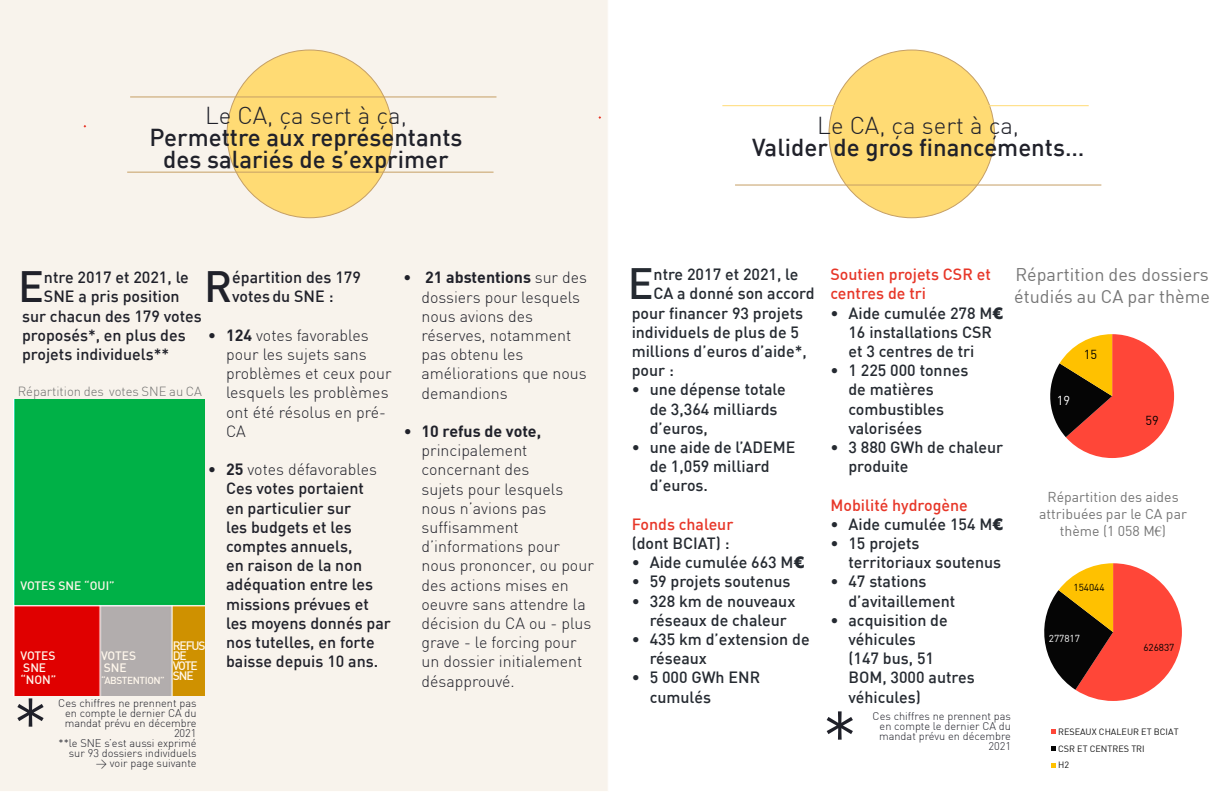
<style>
.page{position:relative;width:1224px;height:792px;background:#fff}
.page>*{position:absolute;margin:0;border:0;box-sizing:border-box;transform-origin:0 0}
.Corps_de_texte___Let{font:300 81.2px "DIN";color:#20212a}
.Corps_de_texte{font:500 43px "DIN";color:#20212a}
.Corps_de_texte-2{font:500 43px "DIN";color:#252a31}
.Citation_-_Gras{font:500 24px "DIN";color:#20212a}
.Citation_-_Gras-2{font:300 24px "DIN";color:#20212a}
.t1{font:18px/21.7px "DIN";color:#767676}
.Corps_de_texte-3{font:500 16px/19.2px "DIN";color:#252a31}
.Corps_de_texte-4{font:300 16px/19.2px "DIN";color:#20212a}
.Corps_de_texte-5{font:500 16px/19.2px "DIN";color:#20212a}
.Corps_de_texte-6{font:500 16px/19.2px "DIN";color:#e73628}
.t2{font:14px/17px "DIN";color:#767676;text-align:center}
.Corps_de_texte___Let-2{font:300 13px "DIN";color:#70706f}
.t3{font:12.8px "DIN";color:#000}
.t4{font:12.8px "DIN";color:#fff}
.Corps_de_texte___Let-3{font:500 12px "DIN";letter-spacing:-.005em;color:#fff7ec}
.t5{font:11.5px "DIN";color:#131313}
.Corps_de_texte___Let-4{font:300 11px/10px "DIN";color:#20212a;text-align:right}
.t6{font:10px "DIN";letter-spacing:-.005em;color:#000}
.Corps_de_texte___Let-5{font:500 10px "DIN";letter-spacing:-.04em;color:#fff7ec}
.t7{font:10px "DIN";letter-spacing:-.005em;color:#fff}
.t8{font:9px/16.8px "DIN";color:#131313}
.s1{font-weight:700}
.s2{font-weight:300}
.s3{color:#252a31}
.s4{font-family:"Arial";font-weight:900}
.s5{font-family:"Times New Roman"}
</style>
<div class="page">
<div style="left:0;top:0;width:608px;height:791px;background:#f8f3ec"></div>
<div style="left:227px;top:50px;width:165px;height:168px;background:#ffdb74;border-radius:50%"></div>
<div style="left:829px;top:50px;width:165px;height:168px;background:#ffdb74;border-radius:50%"></div>
<hr style="left:127px;top:172px;width:367px;height:1px;background:#c59f65">
<hr style="left:735px;top:185px;width:366px;height:1px;background:#c59f65">
<hr style="left:130px;top:97px;width:366px;height:1px;background:#c59f65">
<hr style="left:722px;top:106px;width:367px;height:1px;background:#ffdb74">
<img style="left:14px;top:399px;width:190px;height:297px">
<svg style="left:1050px;top:334px;width:125px;height:124px"></svg>
<svg style="left:1044px;top:563px;width:138px;height:205px"></svg>
<p class="Citation_-_Gras-2" style="left:205px;top:100px;width:203px">Le CA, ça sert à ça,</p>
<p class="Citation_-_Gras" style="left:149px;top:122px;width:315px">Permettre aux représentants</p>
<p class="Citation_-_Gras" style="left:163px;top:144px;width:287px">des salariés de s’exprimer</p>
<p class="Citation_-_Gras-2" style="left:817px;top:111px;width:203px">Le CA, ça sert à ça,</p>
<p class="Citation_-_Gras" style="left:752px;top:132px;width:334px">Valider de gros financements…</p>
<p class="Corps_de_texte" style="left:204px;top:259px;width:30px">R</p>
<p class="Corps_de_texte-5" style="left:232px;top:267px;width:130px">épartition des 179 votes du SNE :</p>
<p class="Corps_de_texte-4" style="left:226px;top:325px;width:167px;text-indent:-18px"><span class="s1">• 124</span> votes favorables pour les sujets sans problèmes et ceux pour lesquels les problèmes ont été résolus en pré-<br>CA</p>
<p class="Corps_de_texte-5" style="left:226px;top:459px;width:166px;text-indent:-18px"><span class="s1">• 25</span> <span class="s2">votes défavorables<br></span>Ces votes portaient<br>en particulier sur<br>les budgets et les comptes annuels,<br>en raison de la non adéquation entre les missions prévues et les moyens donnés par nos tutelles, en forte baisse depuis 10 ans.</p>
<p class="Corps_de_texte" style="left:18px;top:259px;width:27px">E</p>
<p class="Corps_de_texte-5" style="left:44px;top:267px;width:146px">ntre 2017 et 2021, le</p>
<p class="Corps_de_texte-5" style="left:44px;top:287px;width:137px">SNE a pris position</p>
<p class="Corps_de_texte-5" style="left:22px;top:306px;width:181px">sur chacun des 179 votes</p>
<p class="Corps_de_texte-5" style="left:22px;top:325px;width:165px">proposés*, en plus des</p>
<p class="Corps_de_texte-5" style="left:22px;top:344px;width:149px">projets individuels**</p>
<p class="Corps_de_texte___Let-2" style="left:18px;top:383px;width:186px">Répartition des votes SNE au CA</p>
<p class="Corps_de_texte___Let-3" style="left:20px;top:578px;width:96px">VOTES SNE “OUI”</p>
<p class="Corps_de_texte___Let-3" style="left:173px;top:638px;width:34px">REFUS</p>
<p class="Corps_de_texte___Let-3" style="left:173px;top:648px;width:16px">DE</p>
<p class="Corps_de_texte___Let-3" style="left:173px;top:658px;width:26px">VOTE</p>
<p class="Corps_de_texte___Let-3" style="left:173px;top:668px;width:22px">SNE</p>
<p class="Corps_de_texte___Let-3" style="left:20px;top:648px;width:37px">VOTES</p>
<p class="Corps_de_texte___Let-3" style="left:23px;top:660px;width:24px">SNE</p>
<p class="Corps_de_texte___Let-3" style="left:20px;top:672px;width:38px">“NON”</p>
<p class="Corps_de_texte___Let-3" style="left:101px;top:648px;width:37px">VOTES</p>
<p class="Corps_de_texte___Let-3" style="left:104px;top:660px;width:24px">SNE</p>
<p class="Corps_de_texte___Let-5" style="left:101px;top:674px;width:65px">“ABSTENTION”</p>
<p class="Corps_de_texte___Let" style="left:12px;top:678px;width:39px">*</p>
<p class="Corps_de_texte___Let-4" style="left:58px;top:698px;width:140px">Ces chiffres ne prennent pas en compte le dernier CA du mandat prévu en décembre<br>2021<br>**le SNE s’est aussi exprimé sur 93 dossiers individuels &gt; voir page suivante</p>
<p class="Corps_de_texte-4" style="left:422px;top:268px;width:167px;text-indent:-18px"><span class="s1">• 21 abstentions</span> sur des dossiers pour lesquels nous avions des réserves, notamment pas obtenu les améliorations que nous demandions</p>
<p class="Corps_de_texte-4" style="left:422px;top:422px;width:174px;text-indent:-18px">• <span class="s1">10 refus de vote, </span>principalement concernant des<br>sujets pour lesquels nous n’avions pas suffisamment d’informations pour nous prononcer, ou pour des actions mises en oeuvre sans attendre la décision du CA ou - plus grave - le forcing pour un dossier initialement désapprouvé.</p>
<p class="Corps_de_texte-2" style="left:628px;top:256px;width:27px">E</p>
<p class="Corps_de_texte-3" style="left:654px;top:264px;width:146px">ntre 2017 et 2021, le</p>
<p class="Corps_de_texte-3" style="left:654px;top:284px;width:163px">CA a donné son accord</p>
<p class="Corps_de_texte-3" style="left:632px;top:303px;width:173px">pour financer 93 projets</p>
<p class="Corps_de_texte-3" style="left:632px;top:322px;width:169px">individuels de plus de 5</p>
<p class="Corps_de_texte-3" style="left:632px;top:341px;width:177px">millions d’euros d’aide*,</p>
<p class="Corps_de_texte-3" style="left:632px;top:360px;width:44px">pour :</p>
<p class="Corps_de_texte-3" style="left:650px;top:380px;width:138px;text-indent:-18px">• une dépense totale de 3,364 milliards d’euros,</p>
<p class="Corps_de_texte-3" style="left:650px;top:437px;width:147px;text-indent:-18px">• une aide de l’ADEME de 1,059 milliard d’euros.</p>
<p class="Corps_de_texte-6" style="left:632px;top:514px;width:103px">Fonds chaleur <span class="s3">(dont BCIAT) :</span></p>
<p class="Corps_de_texte-3" style="left:632px;top:552px;width:174px">• Aide cumulée 663 M<span class="s4">€</span></p>
<p class="Corps_de_texte-3" style="left:632px;top:572px;width:160px">• 59 projets soutenus</p>
<p class="Corps_de_texte-3" style="left:632px;top:591px;width:165px;text-align:center">• 328 km de nouveaux réseaux de chaleur</p>
<p class="Corps_de_texte-3" style="left:650px;top:629px;width:162px;text-indent:-18px">• 435 km d’extension de réseaux</p>
<p class="Corps_de_texte-3" style="left:650px;top:668px;width:112px;text-indent:-18px">• 5 000 GWh ENR cumulés</p>
<p class="Corps_de_texte-6" style="left:830px;top:264px;width:162px">Soutien projets CSR et centres de tri</p>
<p class="Corps_de_texte-3" style="left:848px;top:303px;width:156px;text-indent:-18px">• Aide cumulée 278 M<span class="s4">€<br></span>16 installations CSR et 3 centres de tri</p>
<p class="Corps_de_texte-3" style="left:848px;top:360px;width:121px;text-indent:-18px">• 1 225 000 tonnes de matières combustibles valorisées</p>
<p class="Corps_de_texte-3" style="left:848px;top:437px;width:156px;text-indent:-18px">• 3 880 GWh de chaleur produite</p>
<p class="Corps_de_texte-6" style="left:830px;top:495px;width:139px">Mobilité hydrogène</p>
<p class="Corps_de_texte-3" style="left:830px;top:514px;width:174px">• Aide cumulée 154 M<span class="s4">€</span></p>
<p class="Corps_de_texte-3" style="left:848px;top:533px;width:154px;text-indent:-18px">• 15 projets territoriaux soutenus</p>
<p class="Corps_de_texte-3" style="left:848px;top:572px;width:108px;text-indent:-18px">• 47 stations d’avitaillement</p>
<p class="Corps_de_texte-3" style="left:848px;top:610px;width:128px;text-indent:-18px">• acquisition de véhicules<br>(147 bus, 51<br>BOM, 3000 autres véhicules)</p>
<p class="t1" style="left:1014px;top:264px;width:198px">Répartition des dossiers étudiés au CA par thème</p>
<p class="t4" style="left:1057px;top:393px;width:15px">19</p>
<p class="t3" style="left:1084px;top:347px;width:15px">15</p>
<p class="t3" style="left:1145px;top:412px;width:15px">59</p>
<p class="t2" style="left:1039px;top:488px;width:149px">Répartition des aides attribuées par le CA par thème (1 058 M<span class="s5">€</span>)</p>
<p class="t5" style="left:1041px;top:493px;width:113px">CSR ET CENTRES TRI</p>
<p class="t6" style="left:1074px;top:581px;width:32px">154044</p>
<p class="t7" style="left:1049px;top:632px;width:32px">277817</p>
<p class="t6" style="left:1143px;top:641px;width:32px">626837</p>
<p class="Corps_de_texte___Let" style="left:821px;top:691px;width:39px">*</p>
<p class="Corps_de_texte___Let-4" style="left:873px;top:711px;width:140px">Ces chiffres ne prennent pas en compte le dernier CA du mandat prévu en décembre<br>2021</p>
<p class="t8" style="left:1058px;top:723px;width:122px">RESEAUX CHALEUR ET BCIAT<br>CSR ET CENTRES TRI<br>H2</p>
</div>
